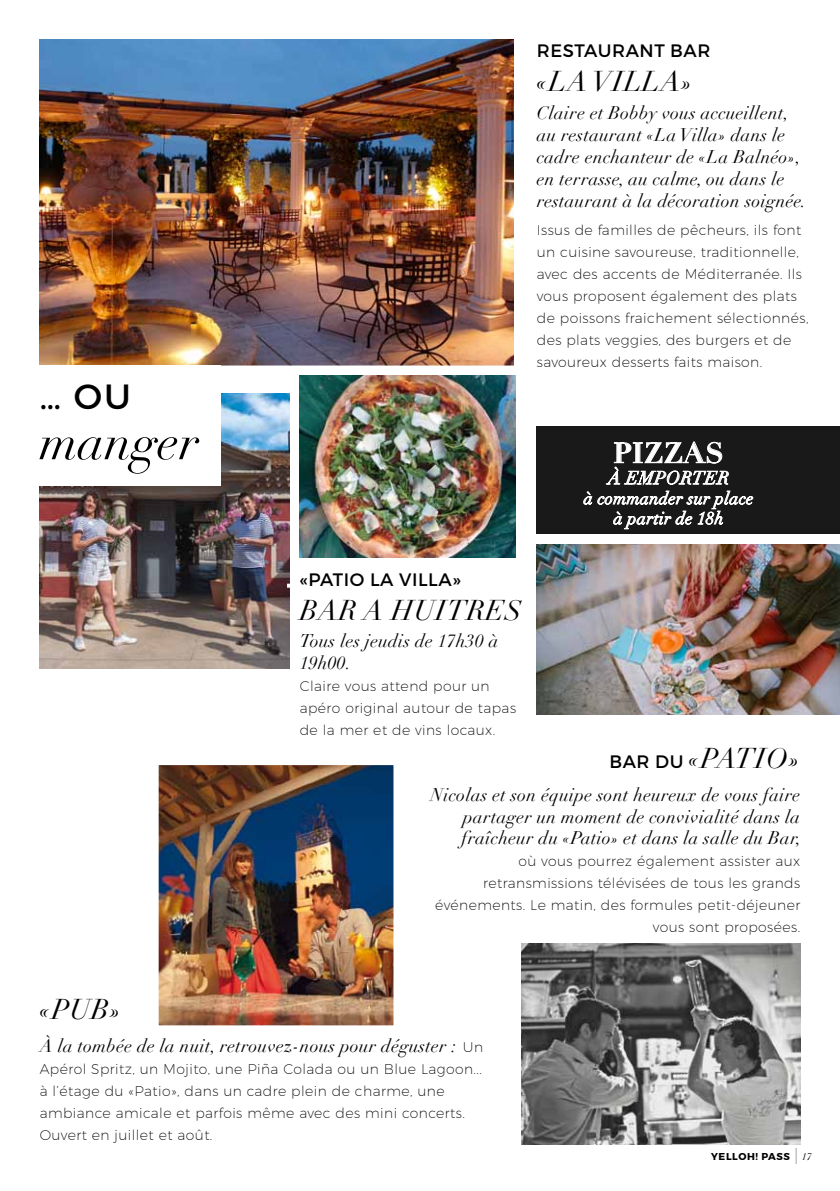
<style>
.page{position:relative;width:840px;height:1191px;background:#fff}
.page>*{position:absolute;margin:0;border:0;box-sizing:border-box;transform-origin:0 0}
.t1{font:italic 50px "Didot";color:#000}
.t2{font:35px "Montserrat";color:#000}
.t3{font:italic 28px "Didot";letter-spacing:.02em;color:#000}
.t4{font:700 28px "Didot";color:#fff}
.t5{font:italic 18px/22px "Didot";letter-spacing:.02em;color:#000}
.t6{font:18px "Montserrat";letter-spacing:.03em;color:#000}
.t7{font:italic 18px "Didot";letter-spacing:.02em;color:#fff}
.t8{font:italic 17px/20px "Didot";letter-spacing:.02em;color:#fff;text-align:center}
.t9{font:200 14px/22px "Montserrat";letter-spacing:.03em;color:#000}
.t10{font:700 10px "Montserrat";letter-spacing:.06em;color:#000}
.s1{font-family:"Montserrat";font-style:normal;font-size:18px}
.s2{font-family:"Montserrat";font-weight:200;font-style:normal;font-size:14px}
.s3{font-family:"Didot";font-weight:400;font-style:italic;font-size:16px}
.s4{font-family:"Didot";font-weight:400;font-style:italic}
</style>
<div class="page">
<img style="left:40px;top:393px;width:250px;height:275px">
<img style="left:40px;top:40px;width:473px;height:325px">
<div style="left:0;top:365px;width:220px;height:121px;background:#fff"></div>
<div style="left:536px;top:426px;width:303px;height:107px;background:#191919"></div>
<img style="left:521px;top:943px;width:278px;height:201px">
<img style="left:158px;top:765px;width:236px;height:261px">
<img style="left:299px;top:375px;width:216px;height:182px">
<hr style="left:287px;top:583px;width:552px;height:4px;background:#fff">
<img style="left:536px;top:544px;width:303px;height:170px">
<svg style="left:583px;top:441px;width:170px;height:89px"></svg>
<h2 class="t2" style="left:40px;top:375px;width:87px">… OU</h2>
<h1 class="t1" style="left:40px;top:411px;width:161px">manger</h1>
<p class="t6" style="left:536px;top:40px;width:26px">RESTA</p>
<p class="t6" style="left:597px;top:40px;width:28px">URANT</p>
<p class="t6" style="left:670px;top:40px;width:28px">BAR</p>
<h3 class="t3" style="left:536px;top:64px;width:74px">«La Villa</h3>
<h3 class="t3" style="left:681px;top:64px;width:13px">»</h3>
<p class="t5" style="left:536px;top:102px;width:271px">Claire et Bobby vous accueillent, au restaurant «La Villa» dans le cadre enchanteur de «La Balnéo», en terrasse, au calme, ou dans le restaurant à la décoration soignée.</p>
<p class="t9" style="left:536px;top:218px;width:273px">Issus de familles de pêcheurs, ils font un cuisine savoureuse, traditionnelle, avec des accents de Méditerranée. Ils vous proposent également des plats de poissons fraichement sélectionnés, des plats veggies, des burgers et de savoureux desserts faits maison.</p>
<p class="t6" style="left:299px;top:568px;width:130px">«PATIO LA VILLA</p>
<p class="t6" style="left:452px;top:568px;width:10px">»</p>
<h3 class="t3" style="left:299px;top:593px;width:223px">BAR A HUITRES</h3>
<p class="t5" style="left:299px;top:630px;width:200px">Tous les jeudis de 17h30 à<br>19h00.</p>
<p class="t9" style="left:299px;top:674px;width:218px">Claire vous attend pour un apéro original autour de tapas de la mer et de vins locaux.</p>
<h3 class="t4" style="left:613px;top:435px;width:91px">PIZZAs</h3>
<p class="t7" style="left:607px;top:467px;width:123px">à EMPORTER</p>
<p class="t8" style="left:583px;top:488px;width:171px">à commander sur place à partir de 18h</p>
<h3 class="t3" style="left:609px;top:741px;width:192px"><span class="s1">BAR DU</span> «Patio»</h3>
<p class="t5" style="left:461px;top:784px;width:341px;text-align:justify;text-indent:-31px">Nicolas et son équipe sont heureux de vous faire partager un moment de convivialité dans la fraîcheur du «Patio» et dans la salle du Bar,</p>
<p class="t9" style="left:435px;top:850px;width:366px;text-align:right">où vous pourrez également assister aux retransmissions télévisées de tous les grands événements. Le matin, des formules petit-déjeuner vous sont proposées.</p>
<h3 class="t3" style="left:40px;top:992px;width:83px">«Pub»</h3>
<p class="t5" style="left:40px;top:1035px;width:444px">à la tombée de la nuit, retrouvez-nous pour déguster : <span class="s2">Un</span></p>
<p class="t9" style="left:40px;top:1058px;width:443px">Apérol Spritz, un Mojito, une Piña Colada ou un Blue Lagoon... à l’étage du «Patio», dans un cadre plein de charme, une ambiance amicale et parfois même avec des mini concerts.<br>Ouvert en juillet et août.</p>
<p class="t10" style="left:710px;top:1149px;width:102px">YELLOH! PASS <span class="s3">|</span> <span class="s4">17</span></p>
</div>
